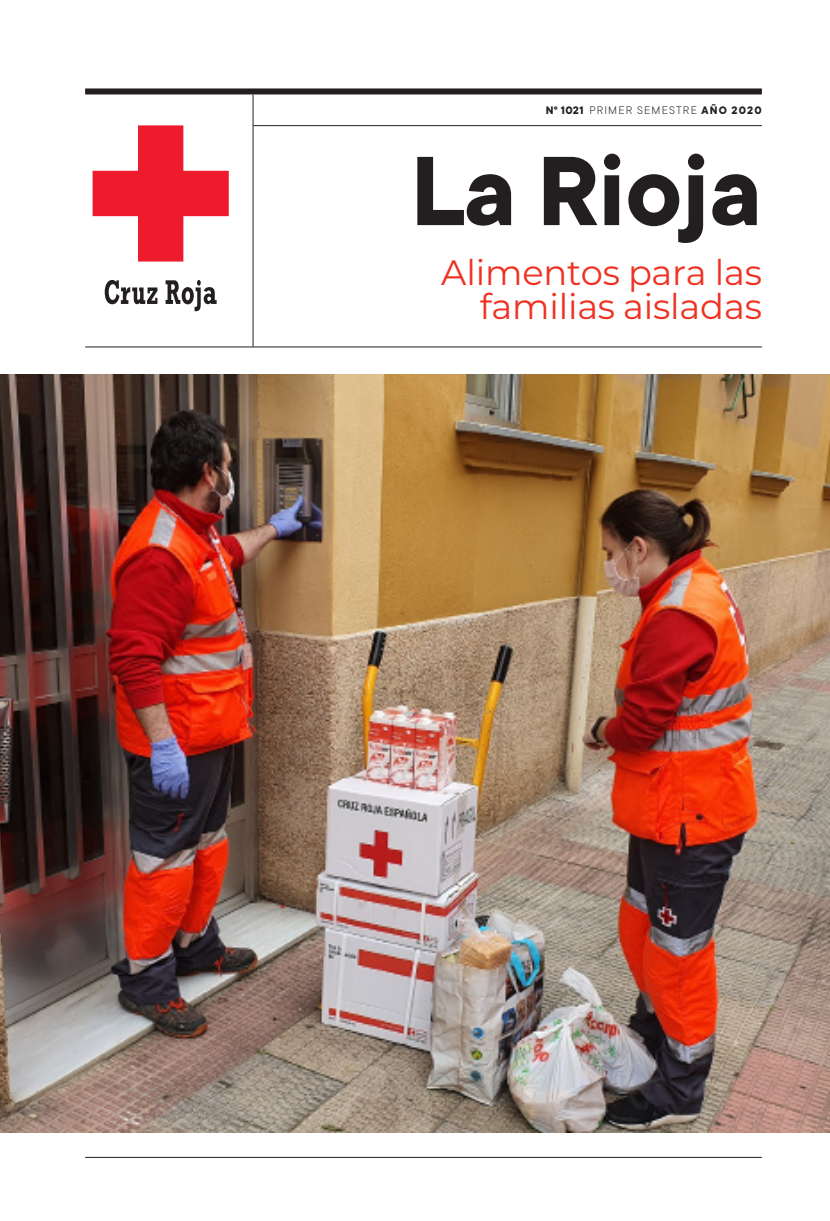
<style>
.page{position:relative;width:830px;height:1221px;background:#fff}
.page>*{position:absolute;margin:0;border:0;box-sizing:border-box;transform-origin:0 0}
.t1{font:700 108.3px "TT Commons";letter-spacing:-.005em;color:#231f20}
.t2{font:35.25px/33.8px "Montserrat";letter-spacing:-.005em;color:#ef3122;text-align:right}
.t3{font:300 12px "TT Commons";letter-spacing:.095em;color:#231f20}
.s1{font-weight:700}
</style>
<div class="page">
<img style="left:0;top:374px;width:829px;height:757px">
<svg style="left:105px;top:280px;width:52px;height:24px"></svg>
<svg style="left:165px;top:280px;width:51px;height:31px"></svg>
<svg style="left:92px;top:125px;width:137px;height:136px"></svg>
<hr style="left:253px;top:94px;width:1px;height:253px;background:#231f20">
<hr style="left:85px;top:1157px;width:676px;height:1px;background:#231f20">
<hr style="left:85px;top:347px;width:676px;height:1px;background:#231f20">
<hr style="left:253px;top:125px;width:508px;height:1px;background:#231f20">
<div style="left:85px;top:88px;width:676px;height:6px;background:#231f20"></div>
<p class="t3" style="left:545px;top:104px;width:217px"><span class="s1">Nº 1021</span> PRIMER SEMESTRE <span class="s1">AÑO 2020</span></p>
<p class="t1" style="left:410px;top:131px;width:352px">La Rioja</p>
<p class="t2" style="left:441px;top:254px;width:322px">Alimentos para las familias aisladas</p>
</div>
